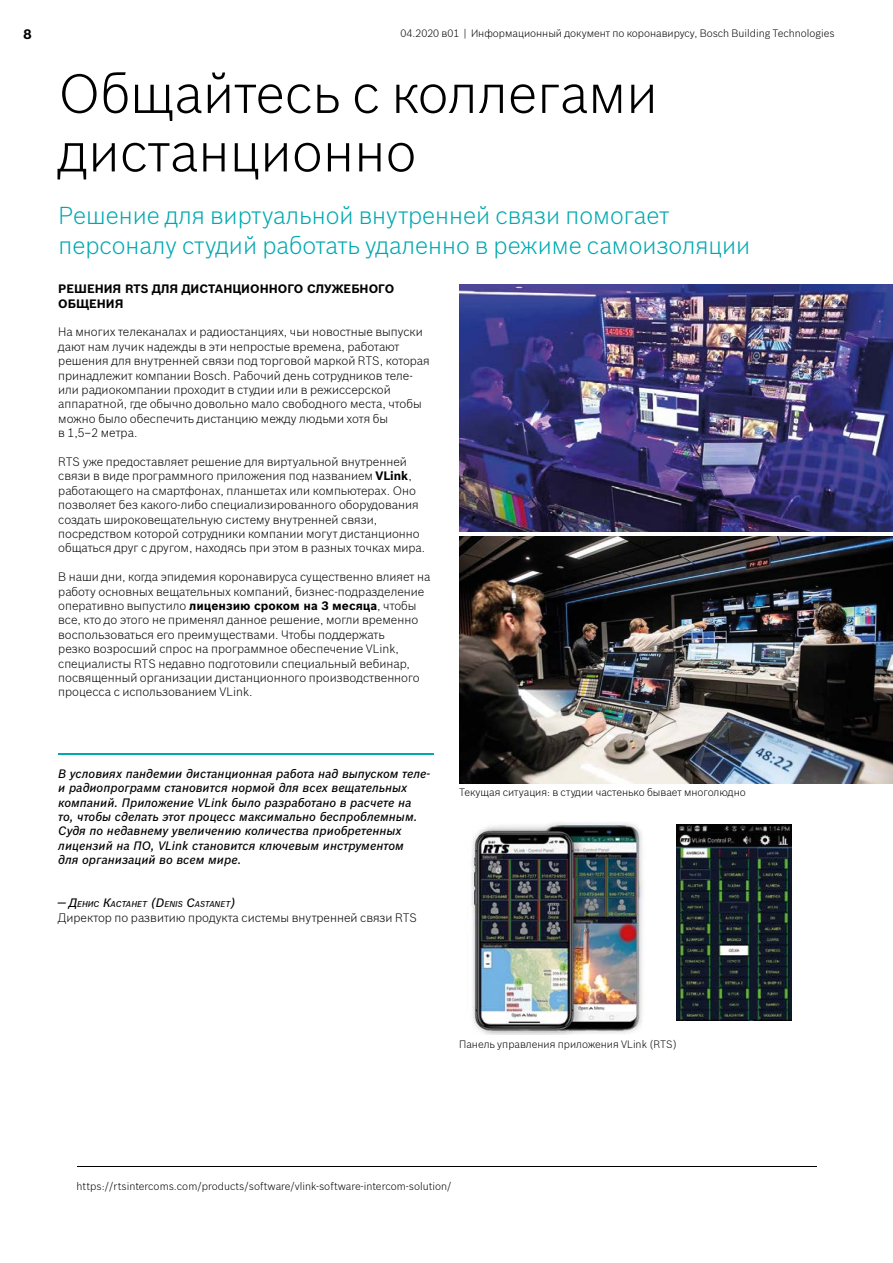
<style>
.page{position:relative;width:893px;height:1263px;background:#fff}
.page>*{position:absolute;margin:0;border:0;box-sizing:border-box;transform-origin:0 0}
.t1{font:300 54px/58.5px "Bosch Sans";color:#000}
.t2{font:300 24px/30px "Bosch Sans";color:#00a9b0}
.t3{font:700 13.5px "Bosch Sans";color:#000}
.t4{font:300 12px/14.4px "Bosch Sans";color:#020203}
.t5{font:italic 500 12px/14.4px "Bosch Sans";color:#020203}
.t6{font:700 12px/14.4px "Bosch Sans";color:#020203}
.t7{font:300 10.5px "Bosch Sans";color:#000}
.t8{font:300 10.5px "Bosch Sans";color:#020203}
.t9{font:italic 500 8.4px "Bosch Sans";color:#020203}
.s1{font-weight:700}
.s2{font-size:12px;color:#000}
.s3{font-size:12px}
</style>
<div class="page">
<img style="left:459px;top:284px;width:434px;height:247px">
<img style="left:459px;top:536px;width:434px;height:247px">
<img style="left:472px;top:822px;width:174px;height:212px">
<img style="left:676px;top:825px;width:115px;height:195px">
<hr style="left:77px;top:1166px;width:739px;height:1px;background:#000">
<hr style="left:58px;top:754px;width:375px;height:1px;background:#00a9b0">
<p class="t3" style="left:23px;top:24px;width:10px">8</p>
<p class="t8" style="left:400px;top:25px;width:436px">04.2020 в01 | Информационный документ по коронавирусу, Bosch Building Technologies</p>
<h1 class="t1" style="left:58px;top:61px;width:601px">Общайтесь с коллегами дистанционно</h1>
<h2 class="t2" style="left:59px;top:199px;width:693px">Решение для виртуальной внутренней связи помогает персоналу студий работать удаленно в режиме самоизоляции</h2>
<p class="t6" style="left:58px;top:281px;width:338px">РЕШЕНИЯ RTS ДЛЯ ДИСТАНЦИОННОГО СЛУЖЕБНОГО<br>ОБЩЕНИЯ</p>
<p class="t4" style="left:58px;top:324px;width:373px">На многих телеканалах и радиостанциях, чьи новостные выпуски дают нам лучик надежды в эти непростые времена, работают решения для внутренней связи под торговой маркой RTS, которая принадлежит компании Bosch. Рабочий день сотрудников теле&shy;или радиокомпании проходит в студии или в режиссерской аппаратной, где обычно довольно мало свободного места, чтобы можно было обеспечить дистанцию между людьми хотя бы<br>в 1,5–2 метра.</p>
<p class="t4" style="left:58px;top:454px;width:369px">RTS уже предоставляет решение для виртуальной внутренней связи в виде программного приложения под названием <span class="s1">VLink</span>, работающего на смартфонах, планшетах или компьютерах. Оно позволяет без какого-либо специализированного оборудования создать широковещательную систему внутренней связи, посредством которой сотрудники компании могут дистанционно общаться друг с другом, находясь при этом в разных точках мира.</p>
<p class="t4" style="left:58px;top:569px;width:374px">В наши дни, когда эпидемия коронавируса существенно влияет на работу основных вещательных компаний, бизнес-подразделение оперативно выпустило <span class="s1">лицензию сроком на 3 месяца</span>, чтобы все, кто до этого не применял данное решение, могли временно воспользоваться его преимуществами. Чтобы поддержать<br>резко возросший спрос на программное обеспечение VLink, специалисты RTS недавно подготовили специальный вебинар, посвященный организации дистанционного производственного процесса с использованием VLink.</p>
<p class="t5" style="left:58px;top:765px;width:373px">В условиях пандемии дистанционная работа над выпуском теле&shy;и радиопрограмм становится нормой для всех вещательных компаний. Приложение VLink было разработано в расчете на<br>то, чтобы сделать этот процесс максимально беспроблемным.<br>Судя по недавнему увеличению количества приобретенных лицензий на ПО, VLink становится ключевым инструментом<br>для организаций во всем мире.</p>
<p class="t9" style="left:58px;top:898px;width:179px"><span class="s2">—</span> <span class="s2">Д</span>ЕНИС <span class="s3">К</span>АСТАНЕТ <span class="s3">(D</span>ENIS <span class="s3">C</span>ASTANET<span class="s3">)</span></p>
<p class="t4" style="left:58px;top:909px;width:360px">Директор по развитию продукта системы внутренней связи RTS</p>
<p class="t7" style="left:459px;top:785px;width:288px">Текущая ситуация: в студии частенько бывает многолюдно</p>
<p class="t7" style="left:459px;top:1036px;width:219px">Панель управления приложения VLink (RTS)</p>
<p class="t7" style="left:77px;top:1178px;width:376px">https://rtsintercoms.com/products/software/vlink-software-intercom-solution/</p>
</div>
